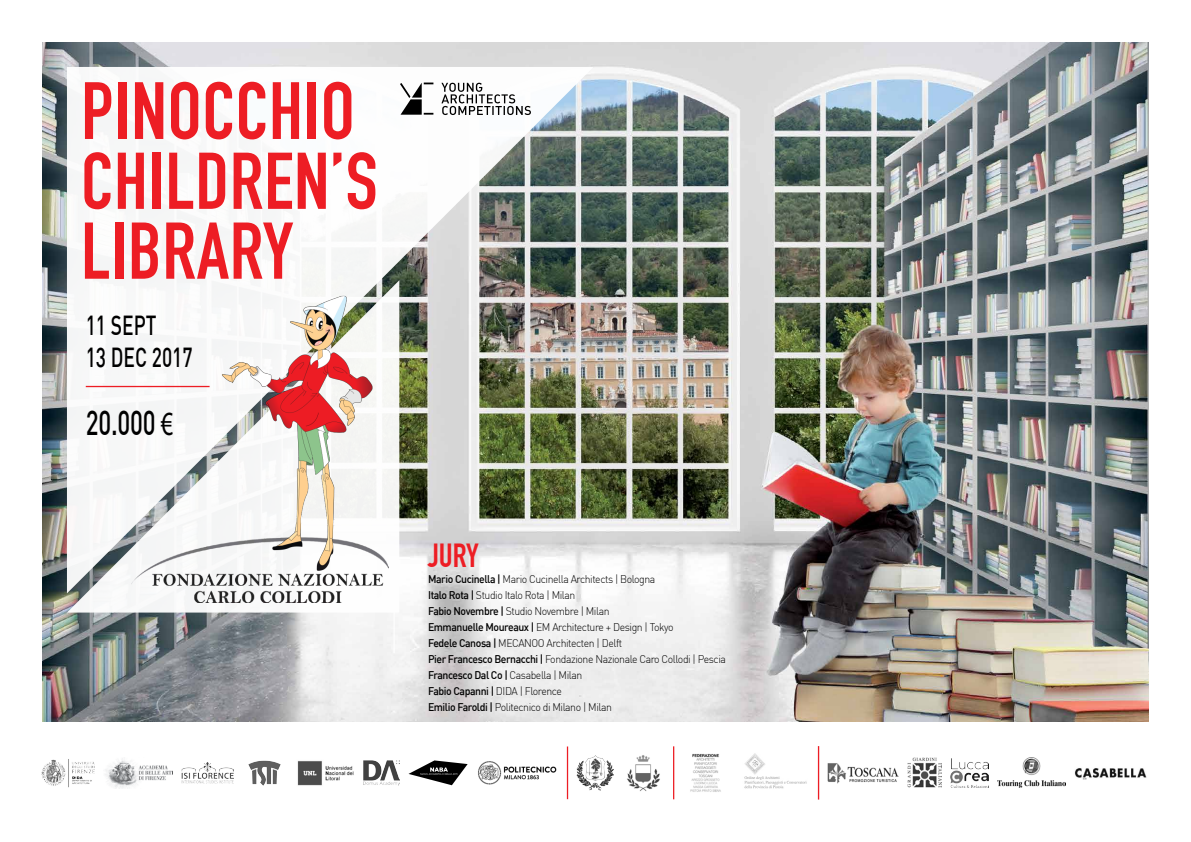
<style>
.page{position:relative;width:1191px;height:842px;background:#fff}
.page>*{position:absolute;margin:0;border:0;box-sizing:border-box;transform-origin:0 0}
.t1{font:700 79.7px "DIN Condensed";letter-spacing:.01em;color:#ed1d24}
.t2{font:700 78.9px/69.9px "DIN Condensed";letter-spacing:.01em;color:#ed1d24}
.t3{font:500 34px "DIN";color:#000;scale:.71 1}
.t4{font:700 32.7px "DIN Condensed";color:#ed1d24}
.t5{font:500 27px/32.4px "DIN";color:#000;scale:.71 1}
.t6{font:300 11px/16px "DIN";letter-spacing:-.04em;color:#000;scale:.95 1}
.s1{font-family:"Myriad Pro";font-weight:400}
.s2{font-weight:500}
</style>
<div class="page">
<img style="left:43px;top:43px;width:1105px;height:679px">
<hr style="left:567px;top:746px;width:1px;height:53px;background:#ed1d24">
<hr style="left:673px;top:746px;width:1px;height:53px;background:#ed1d24">
<hr style="left:818px;top:746px;width:1px;height:53px;background:#ed1d24">
<img style="left:67px;top:67px;width:526px;height:526px">
<svg style="left:67px;top:280px;width:332px;height:332px"></svg>
<div style="left:66px;top:360px;width:164px;height:53px;background:#f6f7f7"></div>
<hr style="left:86px;top:386px;width:124px;height:1px;background:#ed1d24">
<svg style="left:400px;top:83px;width:131px;height:32px"></svg>
<hr style="left:393px;top:568px;width:2px;height:85px;background:#fff">
<img style="left:131px;top:530px;width:257px;height:72px">
<img style="left:205px;top:291px;width:200px;height:284px">
<img style="left:42px;top:759px;width:53px;height:29px">
<img style="left:105px;top:758px;width:68px;height:30px">
<img style="left:478px;top:761px;width:79px;height:24px">
<img style="left:627px;top:755px;width:33px;height:36px">
<img style="left:577px;top:755px;width:36px;height:35px">
<img style="left:181px;top:762px;width:53px;height:22px">
<img style="left:828px;top:763px;width:70px;height:20px">
<img style="left:248px;top:761px;width:33px;height:24px">
<svg style="left:408px;top:760px;width:59px;height:25px"></svg>
<img style="left:364px;top:760px;width:36px;height:25px">
<img style="left:297px;top:761px;width:57px;height:25px">
<img style="left:907px;top:758px;width:35px;height:30px">
<img style="left:997px;top:758px;width:68px;height:30px">
<img style="left:1074px;top:768px;width:73px;height:11px">
<img style="left:690px;top:754px;width:31px;height:38px">
<img style="left:744px;top:753px;width:63px;height:36px">
<img style="left:950px;top:758px;width:39px;height:29px">
<h1 class="t1" style="left:81px;top:64px;width:275px">PINOCCHIO</h1>
<h2 class="t2" style="left:81px;top:147px;width:298px">CHILDREN’S<br>LIBRARY</h2>
<h3 class="t5" style="left:86px;top:308px;width:152px">11 Sept<br>13 Dec 2017</h3>
<h3 class="t3" style="left:86px;top:401px;width:125px">20.000 <span class="s1">€</span></h3>
<h3 class="t4" style="left:428px;top:536px;width:52px">JURY</h3>
<p class="t6" style="left:428px;top:571px;width:315px"><span class="s2">Mario Cucinella |</span> Mario Cucinella Architects | Bologna<br><span class="s2">Italo Rota |</span> Studio Italo Rota | Milan<br><span class="s2">Fabio Novembre |</span> Studio Novembre | Milan<br><span class="s2">Emmanuelle Moureaux |</span> EM Architecture + Design | Tokyo<br><span class="s2">Fedele Canosa |</span> MECANOO Architecten | Delft<br><span class="s2">Pier Francesco Bernacchi |</span> Fondazione Nazionale Caro Collodi | Pescia <span class="s2">Francesco Dal Co |</span> Casabella | Milan<br><span class="s2">Fabio Capanni |</span> DIDA | Florence<br><span class="s2">Emilio Faroldi |</span> Politecnico di Milano | Milan</p>
</div>
